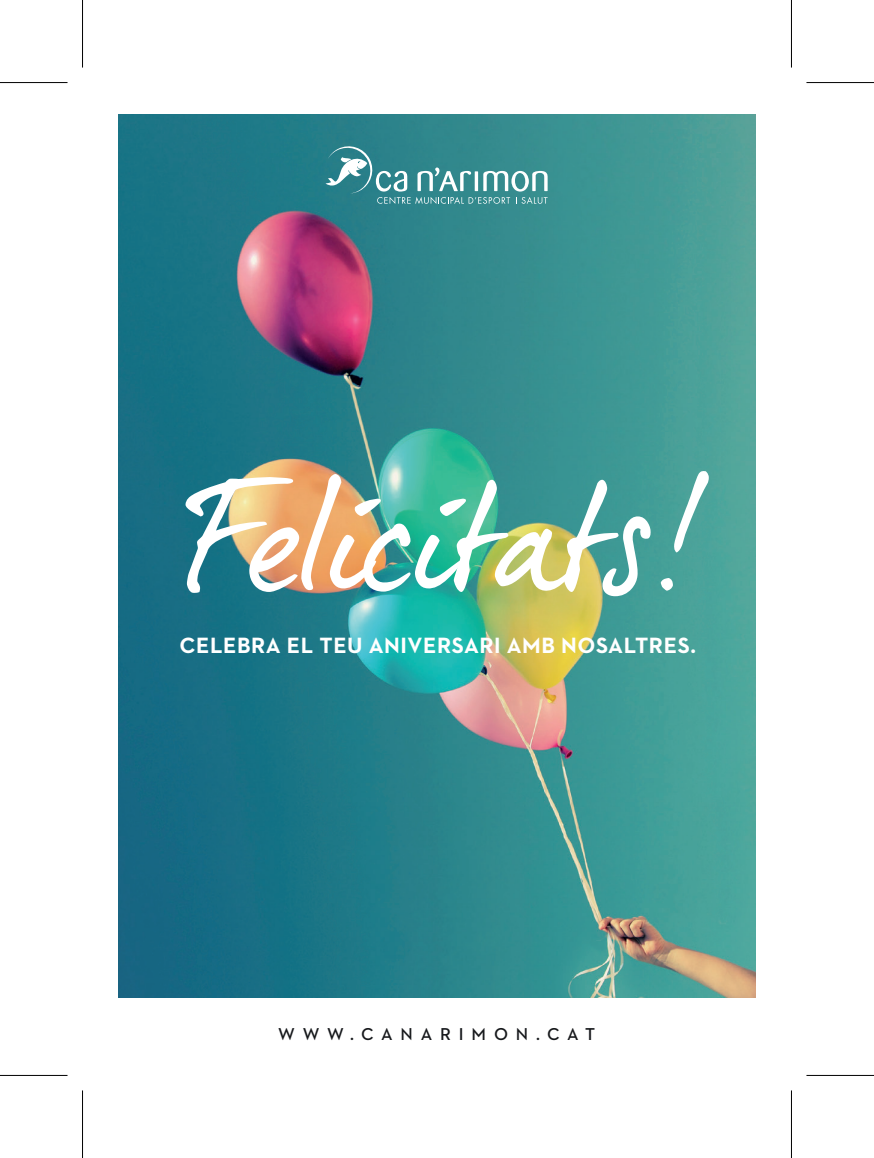
<style>
.page{position:relative;width:874px;height:1158px;background:#fff}
.page>*{position:absolute;margin:0;border:0;box-sizing:border-box;transform-origin:0 0}
.t1{font:153.25px "dear Joe 5 CASUAL P";letter-spacing:-.05em;color:#fff}
.t2{font:143px "dear Joe 5 CASUAL P";letter-spacing:-.06em;color:#fff}
.t3{font:700 22.5px "Neutraface 2 Text";letter-spacing:.025em;color:#fff}
.t4{font:600 17.5px "Neutraface 2 Text";letter-spacing:.45em;color:#16181b}
</style>
<div class="page">
<img style="left:118px;top:115px;width:637px;height:882px">
<svg style="left:325px;top:143px;width:222px;height:61px;background:#4e989d"></svg>
<hr style="left:0;top:82px;width:68px;height:1px;background:#000">
<hr style="left:806px;top:82px;width:68px;height:1px;background:#000">
<hr style="left:0;top:1074px;width:68px;height:1px;background:#000">
<hr style="left:806px;top:1074px;width:68px;height:1px;background:#000">
<hr style="left:82px;top:0;width:1px;height:68px;background:#000">
<hr style="left:82px;top:1090px;width:1px;height:67px;background:#000">
<hr style="left:791px;top:0;width:1px;height:68px;background:#000">
<hr style="left:791px;top:1090px;width:1px;height:67px;background:#000">
<h1 class="t1" style="left:179px;top:443px;width:524px">Felicitats!</h1>
<h2 class="t2" style="left:291px;top:428px;width:351px">journey.</h2>
<p class="t3" style="left:179px;top:630px;width:518px">CELEBRA EL TEU ANIVERSARI AMB NOSALTRES.</p>
<p class="t4" style="left:278px;top:1023px;width:318px">WWW.CANARIMON.CAT</p>
</div>
